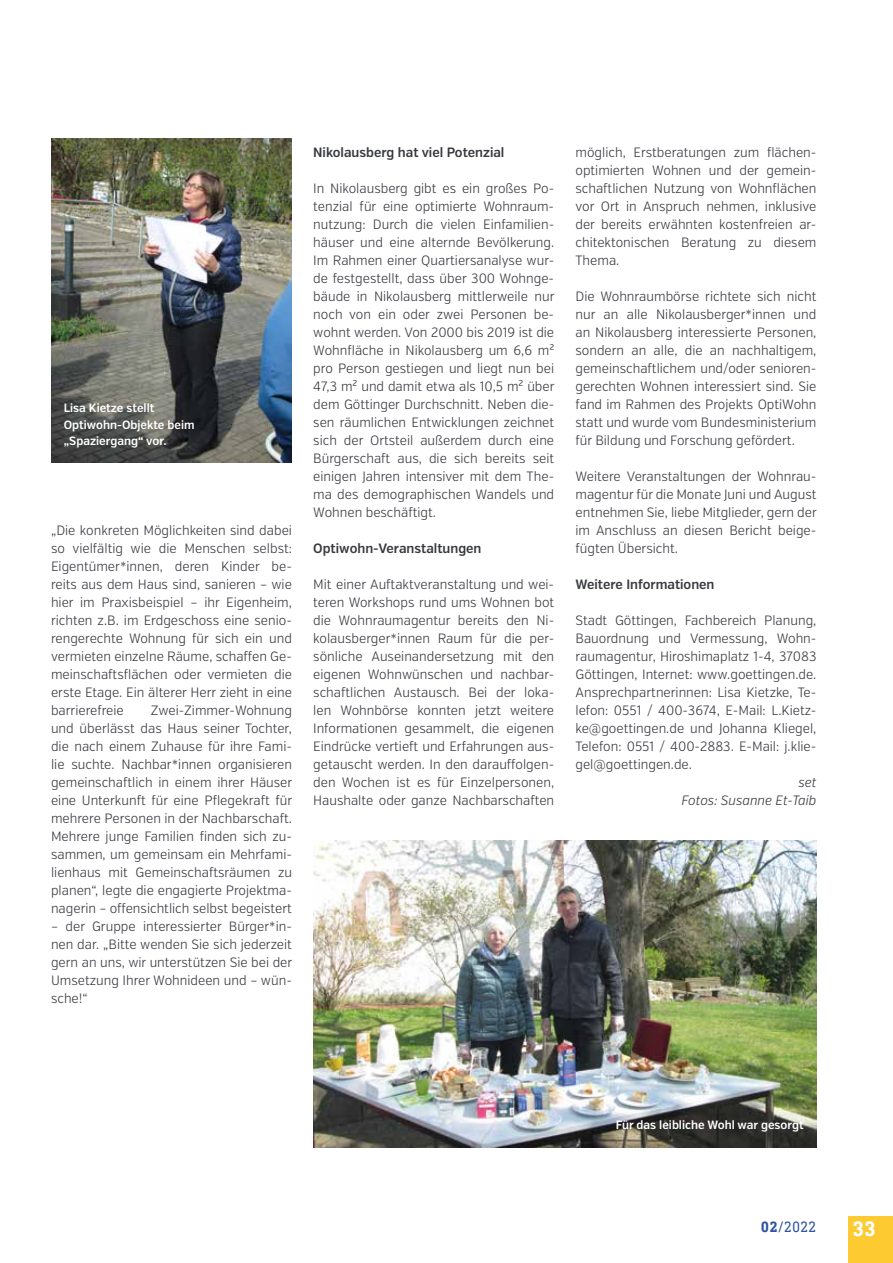
<style>
.page{position:relative;width:893px;height:1263px;background:#fff}
.page>*{position:absolute;margin:0;border:0;box-sizing:border-box;transform-origin:0 0}
.t1{font:700 21px "DIN Next Slab Pro";color:#fff}
.t2{font:15px "DIN Next Slab Pro";color:#2d52a0}
.t3{font:300 13.5px/18px "Verb Cond";color:#383a40;text-align:justify}
.t4{font:600 13.5px "Verb Cond";color:#383a40}
.t5{font:italic 300 13.5px/18px "Verb Cond";letter-spacing:-.005em;color:#383a40;text-align:right}
.t6{font:600 12px/16.5px "Verb Cond";color:#fff}
.s1{font-weight:700}
</style>
<div class="page">
<div style="left:848px;top:1216px;width:45px;height:47px;background:#feca32"></div>
<img style="left:51px;top:139px;width:241px;height:324px">
<img style="left:313px;top:840px;width:503px;height:307px">
<p class="t6" style="left:64px;top:400px;width:132px">Lisa Kietze stellt<br>Optiwohn-Objekte beim „Spaziergang“ vor.</p>
<p class="t3" style="left:51px;top:522px;width:242px">„Die konkreten Möglichkeiten sind dabei so vielfältig wie die Menschen selbst:<br>Eigentümer*innen, deren Kinder be&shy;reits aus dem Haus sind, sanieren – wie hier im Praxisbeispiel – ihr Eigenheim, richten z.B. im Erdgeschoss eine senio&shy;rengerechte Wohnung für sich ein und vermieten einzelne Räume, schaffen Ge&shy;meinschaftsflächen oder vermieten die erste Etage. Ein älterer Herr zieht in eine barrierefreie</p>
<p class="t3" style="left:51px;top:702px;width:243px;text-indent:100px">Zwei-Zimmer-Wohnung und überlässt das Haus seiner Tochter, die nach einem Zuhause für ihre Fami&shy;lie suchte. Nachbar*innen organisieren gemeinschaftlich in einem ihrer Häuser eine Unterkunft für eine Pflegekraft für mehrere Personen in der Nachbarschaft.<br>Mehrere junge Familien finden sich zu&shy;sammen, um gemeinsam ein Mehrfami&shy;lienhaus mit Gemeinschaftsräumen zu planen“, legte die engagierte Projektma&shy;nagerin – offensichtlich selbst begeistert</p>
<p class="t3" style="left:51px;top:917px;width:243px">– der Gruppe interessierter Bürger*in&shy;nen dar. „Bitte wenden Sie sich jederzeit gern an uns, wir unterstützen Sie bei der Umsetzung Ihrer Wohnideen und – wün&shy;sche!“</p>
<p class="t4" style="left:313px;top:144px;width:193px">Nikolausberg hat viel Potenzial</p>
<p class="t3" style="left:313px;top:179px;width:243px">In Nikolausberg gibt es ein großes Po&shy;tenzial für eine optimierte Wohnraum&shy;nutzung: Durch die vielen Einfamilien&shy;häuser und eine alternde Bevölkerung.<br>Im Rahmen einer Quartiersanalyse wur&shy;de festgestellt, dass über 300 Wohnge&shy;bäude in Nikolausberg mittlerweile nur noch von ein oder zwei Personen be&shy;wohnt werden. Von 2000 bis 2019 ist die Wohnfläche in Nikolausberg um 6,6 m² pro Person gestiegen und liegt nun bei 47,3 m² und damit etwa als 10,5 m² über dem Göttinger Durchschnitt. Neben die&shy;sen räumlichen Entwicklungen zeichnet sich der Ortsteil außerdem durch eine Bürgerschaft aus, die sich bereits seit einigen Jahren intensiver mit dem The&shy;ma des demographischen Wandels und Wohnen beschäftigt.</p>
<p class="t4" style="left:313px;top:540px;width:170px">Optiwohn-Veranstaltungen</p>
<p class="t3" style="left:313px;top:575px;width:242px">Mit einer Auftaktveranstaltung und wei&shy;teren Workshops rund ums Wohnen bot die Wohnraumagentur bereits den Ni&shy;kolausberger*innen Raum für die per&shy;sönliche Auseinandersetzung mit den eigenen Wohnwünschen und nachbar&shy;schaftlichen Austausch. Bei der loka&shy;len Wohnbörse konnten jetzt weitere Informationen gesammelt, die eigenen Eindrücke vertieft und Erfahrungen aus&shy;getauscht werden. In den darauffolgen&shy;den Wochen ist es für Einzelpersonen, Haushalte oder ganze Nachbarschaften</p>
<p class="t3" style="left:575px;top:143px;width:242px">möglich, Erstberatungen zum flächen&shy;optimierten Wohnen und der gemein&shy;schaftlichen Nutzung von Wohnflächen vor Ort in Anspruch nehmen, inklusive der bereits erwähnten kostenfreien ar&shy;chitektonischen Beratung zu diesem Thema.</p>
<p class="t3" style="left:575px;top:287px;width:242px">Die Wohnraumbörse richtete sich nicht nur an alle Nikolausberger*innen und an Nikolausberg interessierte Personen, sondern an alle, die an nachhaltigem, gemeinschaftlichem und/oder senioren&shy;gerechten Wohnen interessiert sind. Sie fand im Rahmen des Projekts OptiWohn statt und wurde vom Bundesministerium für Bildung und Forschung gefördert.</p>
<p class="t3" style="left:575px;top:467px;width:243px">Weitere Veranstaltungen der Wohnrau&shy;magentur für die Monate Juni und August entnehmen Sie, liebe Mitglieder, gern der im Anschluss an diesen Bericht beige&shy;fügten Übersicht.</p>
<p class="t4" style="left:575px;top:576px;width:141px">Weitere Informationen</p>
<p class="t3" style="left:575px;top:611px;width:242px">Stadt Göttingen, Fachbereich Planung, Bauordnung und Vermessung, Wohn&shy;raumagentur, Hiroshimaplatz 1-4, 37083<br>Göttingen, Internet: www.goettingen.de.<br>Ansprechpartnerinnen: Lisa Kietzke, Te&shy;lefon: 0551 / 400-3674, E-Mail: L.Kietz&shy;ke@goettingen.de und Johanna Kliegel, Telefon: 0551 / 400-2883. E-Mail: j.klie&shy;gel@goettingen.de.</p>
<p class="t5" style="left:681px;top:773px;width:136px">set<br>Fotos: Susanne Et-Taib</p>
<p class="t6" style="left:616px;top:1117px;width:189px">Für das leibliche Wohl war gesorgt</p>
<p class="t2" style="left:761px;top:1218px;width:57px"><span class="s1">02</span>/2022</p>
<h1 class="t1" style="left:853px;top:1217px;width:25px">33</h1>
</div>
